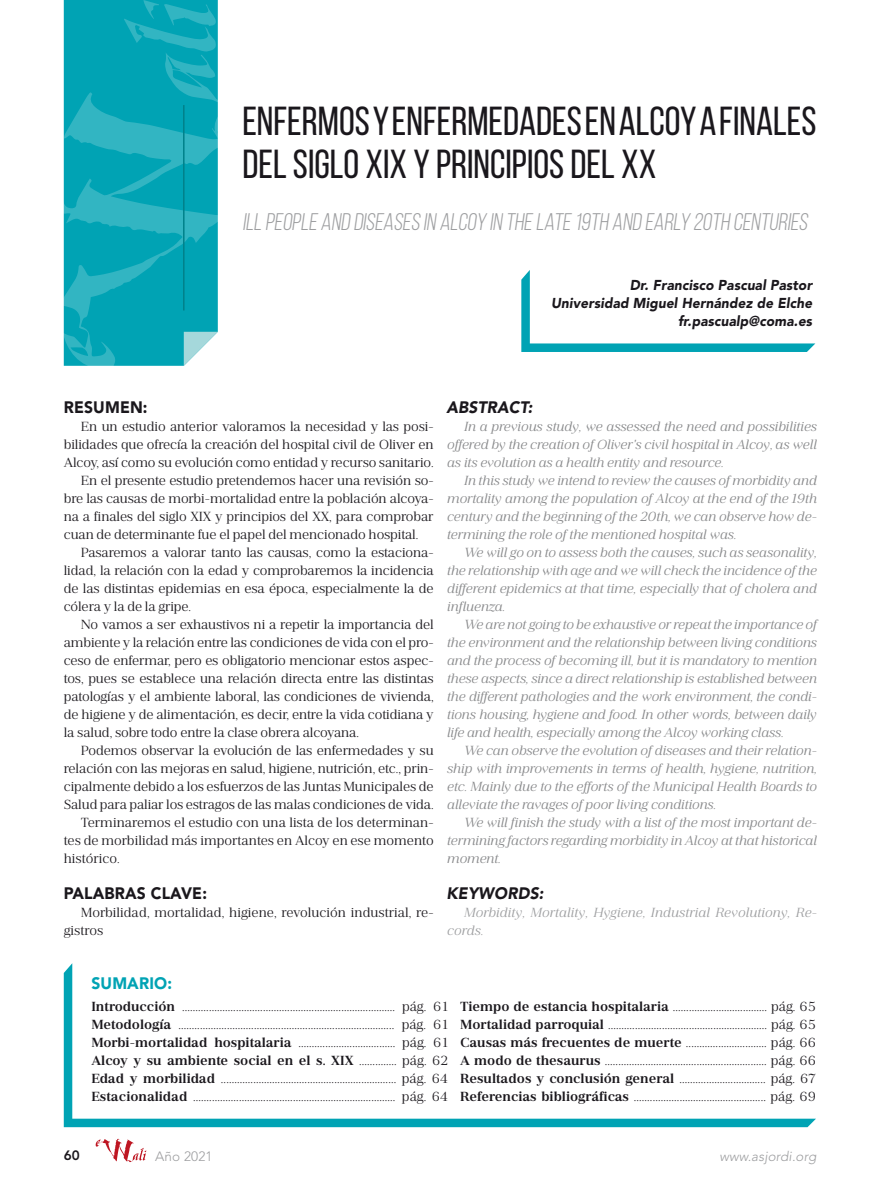
<style>
.page{position:relative;width:893px;height:1191px;background:#fff}
.page>*{position:absolute;margin:0;border:0;box-sizing:border-box;transform-origin:0 0}
.Título1{font:40.5px/43.5px "Bebas Neue";color:#1a171c}
.Título1_eng{font:24px "Bebas Neue";color:#9d9ea0}
.Intratítulo_niv1{font:900 16.5px "Avenir LT Std";letter-spacing:.01em;color:#1a171c;scale:.95 1}
.Intratítulo_niv1-2{font:italic 900 16.5px "Avenir LT Std";letter-spacing:.01em;color:#1a171c;scale:.95 1}
.Intratítulo_niv1-3{font:900 16.5px "Avenir LT Std";letter-spacing:.01em;color:#00a3b4;scale:.95 1}
.Título1_eng-2{font:italic 900 14.25px "Avenir LT Std";letter-spacing:.01em;color:#1a171c;scale:.95 1}
.sumario{font:13.5px/18px "Jules Text";letter-spacing:-.01em;color:#1a171c;text-align:justify}
.t1{font:italic 13.5px/18px "Jules Text";letter-spacing:-.01em;color:#87888a;text-align:justify}
.t2{font:italic 13.5px/18px "Jules Text";color:#9d9ea0}
.sumario-2{font:700 13.5px "Jules Text";color:#1a171c}
.t3{font:italic 300 13.5px "Avenir LT Std";letter-spacing:.01em;color:#9d9ea0}
.t4{font:300 13.5px "Avenir LT Std";letter-spacing:.01em;color:#9d9ea0}
.t5{font:800 13.5px "Avenir LT Std";color:#1a171c}
.s1{font-weight:700}
.s2{font-weight:400}
</style>
<div class="page">
<div style="left:64px;top:0;width:154px;height:52px;background:#00a3b4"></div>
<svg style="left:521px;top:270px;width:294px;height:82px"></svg>
<svg style="left:63px;top:52px;width:155px;height:314px;background:#13a9b9"></svg>
<svg style="left:124px;top:0;width:93px;height:52px;background:#10a8b8"></svg>
<hr style="left:183px;top:105px;width:2px;height:205px;background:#00818a">
<svg style="left:64px;top:963px;width:752px;height:164px"></svg>
<svg style="left:96px;top:1138px;width:50px;height:24px"></svg>
<p class="Título1" style="left:242px;top:99px;width:575px">ENFERMOS Y ENFERMEDADES EN ALCOY A FINALES<br>DEL SIGLO XIX Y PRINCIPIOS DEL XX</p>
<p class="Título1_eng" style="left:242px;top:209px;width:570px">ILL PEOPLE AND DISEASES IN ALCOY IN THE LATE 19TH AND EARLY 20TH CENTURIES</p>
<p class="Título1_eng-2" style="left:630px;top:277px;width:193px">Dr. Francisco Pascual Pastor</p>
<p class="Título1_eng-2" style="left:551px;top:295px;width:276px">Universidad Miguel Hernández de Elche</p>
<p class="Título1_eng-2" style="left:678px;top:313px;width:143px">fr.pascualp@coma.es</p>
<p class="Intratítulo_niv1" style="left:64px;top:397px;width:90px">RESUMEN:</p>
<p class="sumario" style="left:64px;top:417px;width:371px;text-indent:17px">En un estudio anterior valoramos la necesidad y las posi&shy;bilidades que ofrecía la creación del hospital civil de Oliver en Alcoy, así como su evolución como entidad y recurso sanitario.</p>
<p class="sumario" style="left:64px;top:471px;width:371px;text-indent:17px">En el presente estudio pretendemos hacer una revisión so&shy;bre las causas de morbi-mortalidad entre la población alcoya&shy;na a finales del siglo XIX y principios del XX, para comprobar cuan de determinante fue el papel del mencionado hospital.</p>
<p class="sumario" style="left:64px;top:543px;width:371px;text-indent:17px">Pasaremos a valorar tanto las causas, como la estaciona&shy;lidad, la relación con la edad y comprobaremos la incidencia de las distintas epidemias en esa época, especialmente la de cólera y la de la gripe.</p>
<p class="sumario" style="left:64px;top:615px;width:371px;text-indent:17px">No vamos a ser exhaustivos ni a repetir la importancia del ambiente y la relación entre las condiciones de vida con el pro&shy;ceso de enfermar, pero es obligatorio mencionar estos aspec&shy;tos, pues se establece una relación directa entre las distintas patologías y el ambiente laboral, las condiciones de vivienda, de higiene y de alimentación, es decir, entre la vida cotidiana y la salud, sobre todo entre la clase obrera alcoyana.</p>
<p class="sumario" style="left:64px;top:741px;width:371px;text-indent:17px">Podemos observar la evolución de las enfermedades y su relación con las mejoras en salud, higiene, nutrición, etc., prin&shy;cipalmente debido a los esfuerzos de las Juntas Municipales de Salud para paliar los estragos de las malas condiciones de vida.</p>
<p class="sumario" style="left:64px;top:813px;width:371px;text-indent:17px">Terminaremos el estudio con una lista de los determinan&shy;tes de morbilidad más importantes en Alcoy en ese momento histórico.</p>
<p class="Intratítulo_niv1" style="left:64px;top:883px;width:152px">PALABRAS CLAVE:</p>
<p class="sumario" style="left:64px;top:903px;width:371px;text-indent:17px">Morbilidad, mortalidad, higiene, revolución industrial, re&shy;gistros</p>
<p class="Intratítulo_niv1-2" style="left:446px;top:397px;width:92px">ABSTRACT:</p>
<p class="t1" style="left:446px;top:417px;width:371px;text-indent:17px">In a previous study, we assessed the need and possibilities offered by the creation of Oliver's civil hospital in Alcoy, as well as its evolution as a health entity and resource.</p>
<p class="t1" style="left:446px;top:471px;width:372px;text-indent:17px">In this study we intend to review the causes of morbidity and mortality among the population of Alcoy at the end of the 19th century and the beginning of the 20th, we can observe how de&shy;termining the role of the mentioned hospital was.</p>
<p class="t1" style="left:446px;top:543px;width:371px;text-indent:17px">We will go on to assess both the causes, such as seasonality, the relationship with age and we will check the incidence of the different epidemics at that time, especially that of cholera and influenza.</p>
<p class="t1" style="left:446px;top:615px;width:372px;text-indent:17px">We are not going to be exhaustive or repeat the importance of the environment and the relationship between living conditions and the process of becoming ill, but it is mandatory to mention these aspects, since a direct relationship is established between the different pathologies and the work environment, the condi&shy;tions housing, hygiene and food. In other words, between daily life and health, especially among the Alcoy working class.</p>
<p class="t1" style="left:446px;top:741px;width:372px;text-indent:17px">We can observe the evolution of diseases and their relation&shy;ship with improvements in terms of health, hygiene, nutrition, etc. Mainly due to the efforts of the Municipal Health Boards to alleviate the ravages of poor living conditions.</p>
<p class="t1" style="left:446px;top:813px;width:372px;text-indent:17px">We will finish the study with a list of the most important de&shy;termining factors regarding morbidity in Alcoy at that historical moment.</p>
<p class="Intratítulo_niv1-2" style="left:446px;top:883px;width:104px">KEYWORDS:</p>
<p class="t2" style="left:446px;top:903px;width:372px;text-indent:17px">Morbidity, Mortality, Hygiene, Industrial Revolutiony, Re&shy;cords.</p>
<p class="Intratítulo_niv1-3" style="left:91px;top:972px;width:86px">SUMARIO:</p>
<p class="sumario" style="left:91px;top:997px;width:358px"><span class="s1">Introducción</span> ............................................................................... pág. 61</p>
<p class="sumario" style="left:91px;top:1015px;width:358px"><span class="s1">Metodología</span> ................................................................................ pág. 61</p>
<p class="sumario" style="left:91px;top:1033px;width:358px"><span class="s1">Morbi-mortalidad hospitalaria</span> .................................... pág. 61</p>
<p class="sumario-2" style="left:91px;top:1051px;width:358px">Alcoy y su ambiente social en el s. XIX <span class="s2">.............. pág. 62</span></p>
<p class="sumario" style="left:91px;top:1069px;width:358px"><span class="s1">Edad y morbilidad</span> ................................................................. pág. 64</p>
<p class="sumario" style="left:91px;top:1087px;width:358px"><span class="s1">Estacionalidad</span> ........................................................................... pág. 64</p>
<p class="sumario" style="left:460px;top:997px;width:357px"><span class="s1">Tiempo de estancia hospitalaria</span> ................................... pág. 65</p>
<p class="sumario" style="left:460px;top:1015px;width:357px"><span class="s1">Mortalidad parroquial</span> ........................................................... pág. 65</p>
<p class="sumario" style="left:460px;top:1033px;width:357px"><span class="s1">Causas más frecuentes de muerte</span> .............................. pág. 66</p>
<p class="sumario" style="left:460px;top:1051px;width:357px"><span class="s1">A modo de thesaurus</span> ............................................................ pág. 66</p>
<p class="sumario" style="left:460px;top:1069px;width:357px"><span class="s1">Resultados y conclusión general</span> ................................ pág. 67</p>
<p class="sumario" style="left:460px;top:1087px;width:357px"><span class="s1">Referencias bibliográficas</span> ................................................. pág. 69</p>
<p class="t5" style="left:64px;top:1147px;width:18px">60</p>
<p class="t4" style="left:155px;top:1147px;width:59px">Año 2021</p>
<p class="t3" style="left:719px;top:1147px;width:98px">www.asjordi.org</p>
</div>
